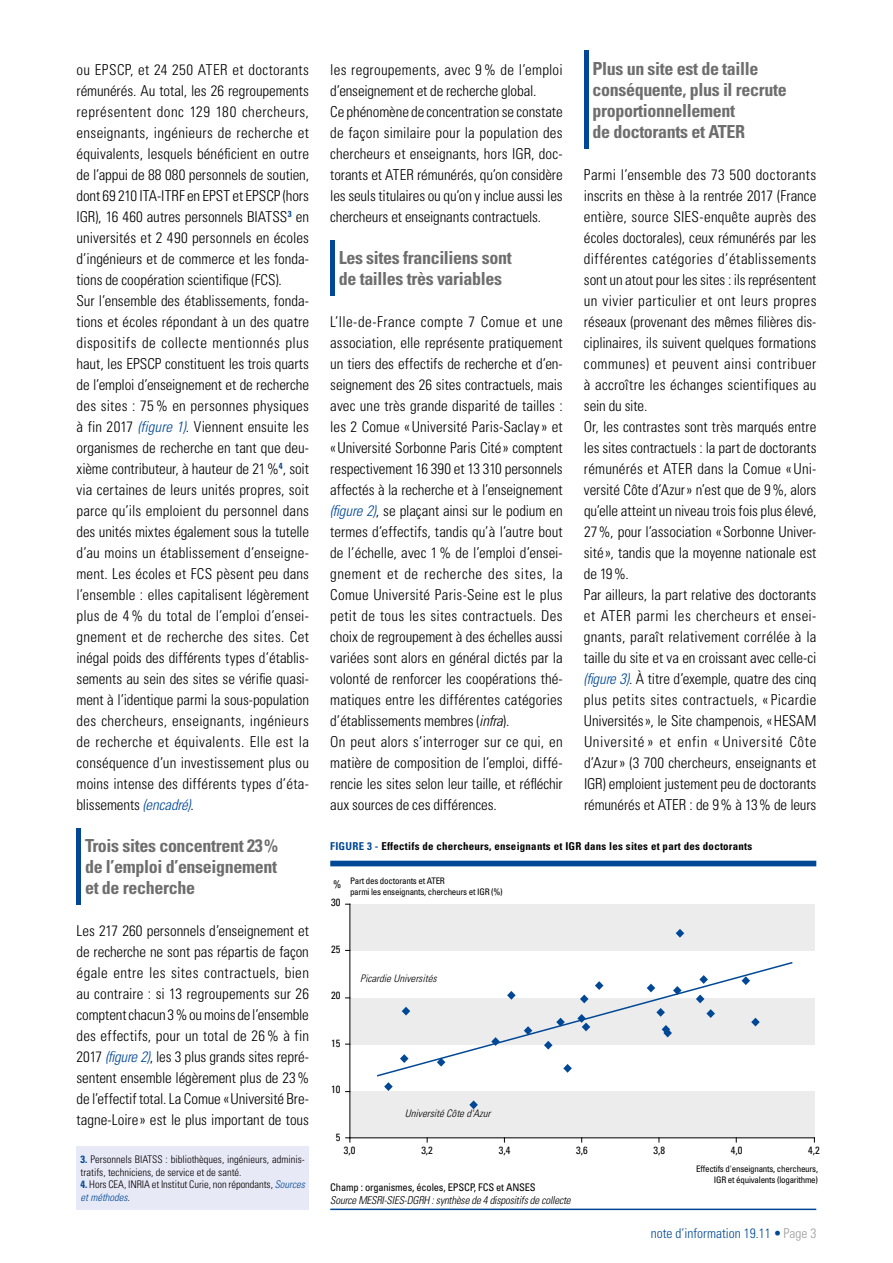
<style>
.page{position:relative;width:893px;height:1263px;background:#fff}
.page>*{position:absolute;margin:0;border:0;box-sizing:border-box;transform-origin:0 0}
.t1{font:700 condensed 18px/21px "Univers LT Std";letter-spacing:-.02em;color:#6e6e6e}
.t2{font:300 condensed 15px/21px "Univers LT Std";color:#000}
.t3{font:300 condensed 13.5px "Univers";color:#004896}
.t4{font:700 condensed 10.8px "Univers LT Std";letter-spacing:.025em;color:#000}
.t5{font:italic 300 condensed 10.8px "Univers";color:#000}
.t6{font:300 condensed 10.5px/12.6px "Univers";color:#000}
.t7{font:condensed 10.5px "Univers LT Std";letter-spacing:-.015em;color:#000}
.t8{font:italic 300 condensed 10.5px "Univers LT Std";color:#004896}
.t9{font:italic 300 condensed 10.35px "Univers";color:#000}
.t10{font:condensed 9px/10.8px "Univers LT Std";letter-spacing:-.025em;color:#000;text-align:right}
.s1{font-style:italic;color:#004896}
.s2{font-weight:700;color:#004896}
.s3{font-family:"Univers LT Std";font-style:italic;color:#004896}
.s4{font-family:"Univers";font-style:normal;color:#000}
.s5{font-style:italic}
.s6{color:#004896}
.s7{font-weight:700}
.s8{color:#9c9c9d}
</style>
<div class="page">
<hr style="left:77px;top:828px;width:4px;height:76px;background:#004896">
<hr style="left:330px;top:240px;width:4px;height:56px;background:#004896">
<hr style="left:584px;top:50px;width:4px;height:99px;background:#004896">
<div style="left:76px;top:1146px;width:233px;height:63px;background:#e8e9f6"></div>
<div style="left:350px;top:904px;width:464px;height:46px;background:#ececec"></div>
<div style="left:350px;top:998px;width:464px;height:46px;background:#ececec"></div>
<div style="left:350px;top:1091px;width:464px;height:47px;background:#ececec"></div>
<hr style="left:349px;top:904px;width:1px;height:234px;background:#000">
<hr style="left:350px;top:1137px;width:464px;height:1px;background:#000">
<svg style="left:469px;top:1100px;width:9px;height:9px"></svg>
<svg style="left:676px;top:929px;width:8px;height:9px"></svg>
<svg style="left:384px;top:1082px;width:9px;height:9px"></svg>
<svg style="left:375px;top:962px;width:419px;height:115px"></svg>
<div style="left:330px;top:861px;width:486px;height:5px;background:#004896"></div>
<hr style="left:330px;top:1208px;width:486px;height:2px;background:#004896">
<p class="t2" style="left:77px;top:59px;width:234px">ou EPSCP, et 24 250 ATER et doctorants rémunérés. Au total, les 26 regroupements représentent donc 129 180 chercheurs, enseignants, ingénieurs de recherche et équivalents, lesquels bénéficient en outre de l’appui de 88 080 personnels de soutien, dont 69 210 ITA-ITRF en EPST et EPSCP (hors IGR), 16 460 autres personnels BIATSS<sup>3</sup> en universités et 2 490 personnels en écoles d’ingénieurs et de commerce et les fonda&shy;tions de coopération scientifique (FCS).<br>Sur l’ensemble des établissements, fonda&shy;tions et écoles répondant à un des quatre dispositifs de collecte mentionnés plus haut, les EPSCP constituent les trois quarts de l’emploi d’enseignement et de recherche des sites : 75% en personnes physiques à fin 2017 <span class="s1">(figure 1)</span>. Viennent ensuite les organismes de recherche en tant que deu&shy;xième contributeur, à hauteur de 21%<sup>4</sup>, soit via certaines de leurs unités propres, soit parce qu’ils emploient du personnel dans des unités mixtes également sous la tutelle d’au moins un établissement d’enseigne&shy;ment. Les écoles et FCS pèsent peu dans l’ensemble : elles capitalisent légèrement plus de 4% du total de l’emploi d’ensei&shy;gnement et de recherche des sites. Cet inégal poids des différents types d’établis&shy;sements au sein des sites se vérifie quasi&shy;ment à l’identique parmi la sous-population des chercheurs, enseignants, ingénieurs de recherche et équivalents. Elle est la conséquence d’un investissement plus ou moins intense des différents types d’éta&shy;blissements <span class="s1">(encadré)</span>.</p>
<p class="t1" style="left:85px;top:835px;width:195px;text-align:justify">Trois sites concentrent 23% de l’emploi d’enseignement et de recherche</p>
<p class="t2" style="left:77px;top:920px;width:234px;text-align:justify">Les 217 260 personnels d’enseignement et de recherche ne sont pas répartis de façon égale entre les sites contractuels, bien au contraire : si 13 regroupements sur 26 comptent chacun 3% ou moins de l’ensemble des effectifs, pour un total de 26% à fin 2017 <span class="s1">(figure 2)</span>, les 3 plus grands sites repré&shy;sentent ensemble légèrement plus de 23% de l’effectif total. La Comue «Université Bre&shy;tagne-Loire» est le plus important de tous</p>
<p class="t6" style="left:81px;top:1153px;width:226px"><span class="s2">3.</span> Personnels BIATSS : bibliothèques, ingénieurs, adminis&shy;tratifs, techniciens, de service et de santé.</p>
<p class="t6" style="left:81px;top:1178px;width:226px"><span class="s2">4.</span> Hors CEA, INRIA et Institut Curie, non répondants, <span class="s3">Sources</span></p>
<p class="t8" style="left:81px;top:1191px;width:51px">et méthodes<span class="s4">.</span></p>
<p class="t2" style="left:330px;top:59px;width:234px">les regroupements, avec 9% de l’emploi d’enseignement et de recherche global.<br>Ce phénomène de concentration se constate de façon similaire pour la population des chercheurs et enseignants, hors IGR, doc&shy;torants et ATER rémunérés, qu’on considère les seuls titulaires ou qu’on y inclue aussi les chercheurs et enseignants contractuels.</p>
<p class="t1" style="left:339px;top:247px;width:174px">Les sites franciliens sont de tailles très variables</p>
<p class="t2" style="left:330px;top:311px;width:234px">L’Ile-de-France compte 7 Comue et une association, elle représente pratiquement un tiers des effectifs de recherche et d’en&shy;seignement des 26 sites contractuels, mais avec une très grande disparité de tailles : les 2 Comue «Université Paris-Saclay» et «Université Sorbonne Paris Cité» comptent respectivement 16 390 et 13 310 personnels affectés à la recherche et à l’enseignement <span class="s1">(figure 2)</span>, se plaçant ainsi sur le podium en termes d’effectifs, tandis qu’à l’autre bout de l’échelle, avec 1% de l’emploi d’ensei&shy;gnement et de recherche des sites, la Comue Université Paris-Seine est le plus petit de tous les sites contractuels. Des choix de regroupement à des échelles aussi variées sont alors en général dictés par la volonté de renforcer les coopérations thé&shy;matiques entre les différentes catégories d’établissements membres (<span class="s5">infra</span>).<br>On peut alors s’interroger sur ce qui, en matière de composition de l’emploi, diffé&shy;rencie les sites selon leur taille, et réfléchir aux sources de ces différences.</p>
<p class="t1" style="left:592px;top:58px;width:196px">Plus un site est de taille conséquente, plus il recrute proportionnellement<br>de doctorants et ATER</p>
<p class="t2" style="left:584px;top:164px;width:234px">Parmi l’ensemble des 73 500 doctorants inscrits en thèse à la rentrée 2017 (France entière, source SIES-enquête auprès des écoles doctorales), ceux rémunérés par les différentes catégories d’établissements sont un atout pour les sites : ils représentent un vivier particulier et ont leurs propres réseaux (provenant des mêmes filières dis&shy;ciplinaires, ils suivent quelques formations communes) et peuvent ainsi contribuer à accroître les échanges scientifiques au sein du site.<br>Or, les contrastes sont très marqués entre les sites contractuels : la part de doctorants rémunérés et ATER dans la Comue «Uni&shy;versité Côte d’Azur» n’est que de 9%, alors qu’elle atteint un niveau trois fois plus élevé, 27%, pour l’association «Sorbonne Univer&shy;sité», tandis que la moyenne nationale est de 19%.<br>Par ailleurs, la part relative des doctorants et ATER parmi les chercheurs et ensei&shy;gnants, paraît relativement corrélée à la taille du site et va en croissant avec celle-ci <span class="s1">(figure 3)</span>. À titre d’exemple, quatre des cinq plus petits sites contractuels, « Picardie Universités», le Site champenois, «HESAM Université » et enfin « Université Côte d’Azur» (3 700 chercheurs, enseignants et IGR) emploient justement peu de doctorants rémunérés et ATER : de 9% à 13% de leurs</p>
<p class="t4" style="left:330px;top:840px;width:424px"><span class="s6">FIGURE 3 -</span> Effectifs de chercheurs, enseignants et IGR dans les sites et part des doctorants</p>
<p class="t7" style="left:333px;top:878px;width:10px">%</p>
<p class="t7" style="left:331px;top:895px;width:11px">30</p>
<p class="t10" style="left:350px;top:875px;width:154px;text-align:left">Part des doctorants et ATER<br>parmi les enseignants, chercheurs et IGR (%)</p>
<p class="t7" style="left:331px;top:943px;width:11px">25</p>
<p class="t7" style="left:331px;top:989px;width:11px">20</p>
<p class="t9" style="left:360px;top:972px;width:81px">PicardieUniversités</p>
<p class="t7" style="left:331px;top:1036px;width:11px">15</p>
<p class="t7" style="left:331px;top:1083px;width:11px">10</p>
<p class="t7" style="left:336px;top:1130px;width:6px">5</p>
<p class="t9" style="left:405px;top:1107px;width:90px">UniversitéCôted'Azur</p>
<p class="t7" style="left:344px;top:1144px;width:13px">3,0</p>
<p class="t7" style="left:421px;top:1144px;width:13px">3,2</p>
<p class="t7" style="left:499px;top:1144px;width:13px">3,4</p>
<p class="t7" style="left:576px;top:1144px;width:13px">3,6</p>
<p class="t7" style="left:653px;top:1144px;width:13px">3,8</p>
<p class="t7" style="left:731px;top:1144px;width:13px">4,0</p>
<p class="t7" style="left:808px;top:1144px;width:13px">4,2</p>
<p class="t10" style="left:696px;top:1164px;width:123px">Effectifs d'enseignants, chercheurs,<br>IGR et équivalents (logarithme)</p>
<p class="t7" style="left:330px;top:1181px;width:207px">Champ : organismes, écoles, EPSCP, FCS et ANSES</p>
<p class="t5" style="left:330px;top:1194px;width:244px">SourceMESRI-SIES-DGRH :synthèsede4dispositifsdecollecte</p>
<p class="t3" style="left:651px;top:1225px;width:167px">note d’information 19.11 <span class="s7">•</span> <span class="s8">Page 3</span></p>
</div>
